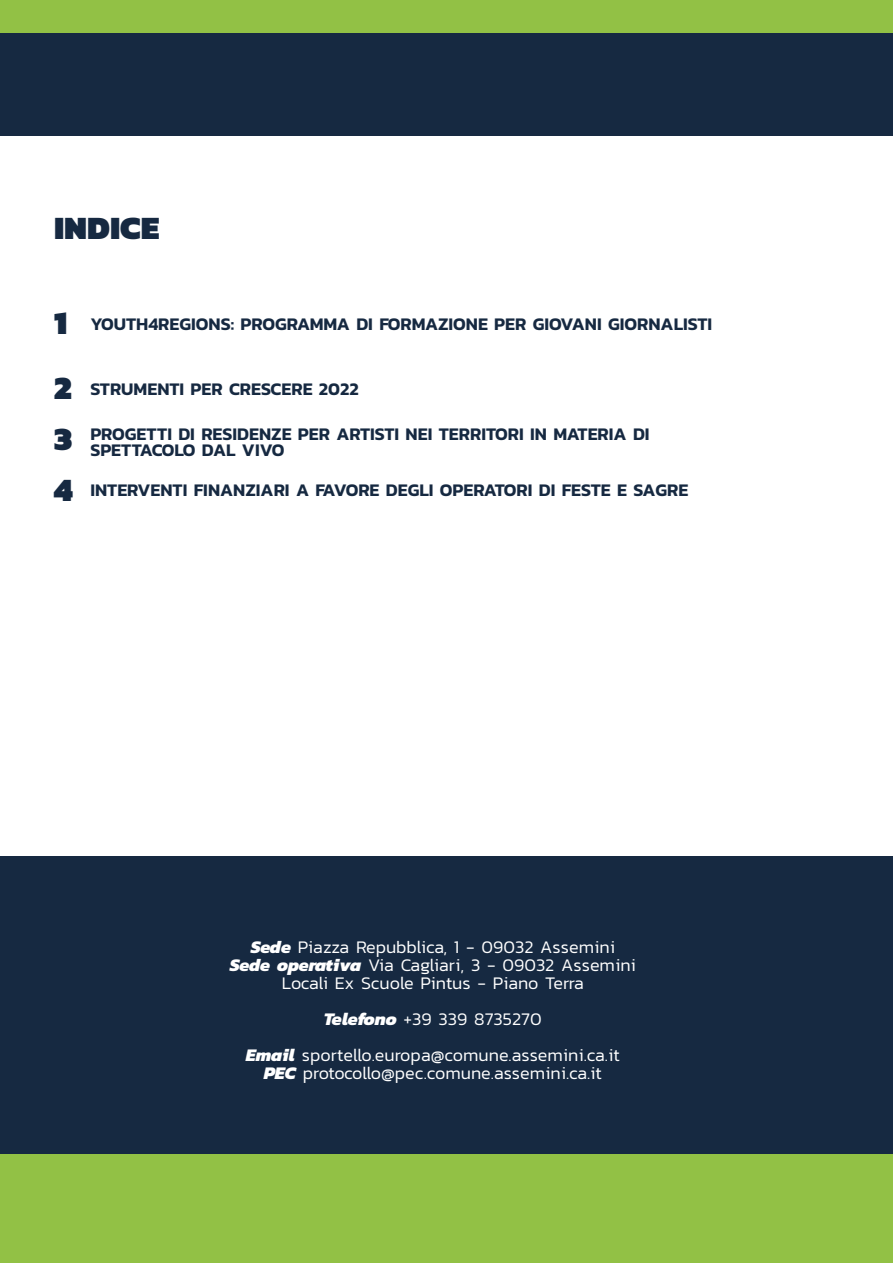
<style>
.page{position:relative;width:893px;height:1263px;background:#fff}
.page>*{position:absolute;margin:0;border:0;box-sizing:border-box;transform-origin:0 0}
.t1{font:900 33px "Kanit";color:#162941}
.t2{font:300 18px/18px "Kanit";color:#fff;text-align:center}
.t3{font:600 18px/16.5px "Kanit";color:#162941}
.s1{font-weight:800;font-style:italic}
</style>
<div class="page">
<div style="left:0;top:1154px;width:893px;height:109px;background:#92c145"></div>
<div style="left:0;top:856px;width:893px;height:298px;background:#162941"></div>
<div style="left:0;top:0;width:893px;height:74px;background:#92c145"></div>
<div style="left:0;top:34px;width:893px;height:102px;background:#162941"></div>
<h1 class="t1" style="left:54px;top:200px;width:107px">INDICE</h1>
<h1 class="t1" style="left:54px;top:296px;width:15px">1</h1>
<p class="t3" style="left:90px;top:315px;width:623px">YOUTH4REGIONS: PROGRAMMA DI FORMAZIONE PER GIOVANI GIORNALISTI</p>
<h1 class="t1" style="left:54px;top:360px;width:19px">2</h1>
<p class="t3" style="left:90px;top:380px;width:270px">STRUMENTI PER CRESCERE 2022</p>
<h1 class="t1" style="left:54px;top:411px;width:20px">3</h1>
<p class="t3" style="left:90px;top:425px;width:561px">PROGETTI DI RESIDENZE PER ARTISTI NEI TERRITORI IN MATERIA DI<br>SPETTACOLO DAL VIVO</p>
<h1 class="t1" style="left:54px;top:462px;width:20px">4</h1>
<p class="t3" style="left:90px;top:481px;width:600px">INTERVENTI FINANZIARI A FAVORE DEGLI OPERATORI DI FESTE E SAGRE</p>
<p class="t2" style="left:230px;top:938px;width:408px"><span class="s1">Sede</span> Piazza Repubblica, 1 - 09032 Assemini<br><span class="s1">Sede operativa</span> Via Cagliari, 3 - 09032 Assemini<br>Locali Ex Scuole Pintus - Piano Terra</p>
<p class="t2" style="left:246px;top:1001px;width:375px;line-height:36px"><span class="s1">Telefono</span> +39 339 8735270<br><span class="s1">Email</span> sportello.europa@comune.assemini.ca.it</p>
<p class="t2" style="left:264px;top:1064px;width:340px"><span class="s1">PEC</span> protocollo@pec.comune.assemini.ca.it</p>
</div>
